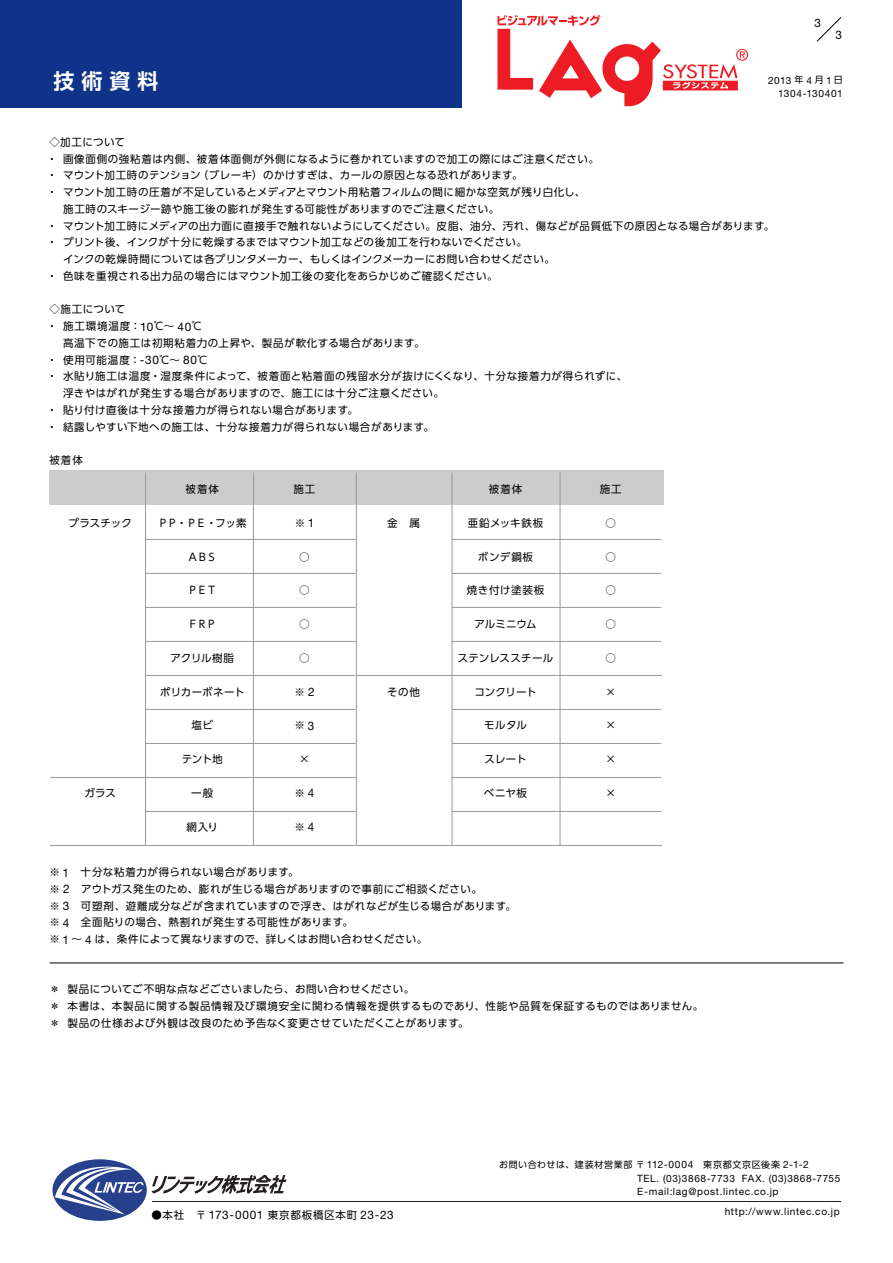
<style>
.page{position:relative;width:893px;height:1263px;background:#fff}
.page>*{position:absolute;margin:0;border:0;box-sizing:border-box;transform-origin:0 0}
.t1{font:700 21px "UD Shin Go Pro De";color:#fff}
.t2{font:11.7px "Helvetica Neue LT Std";color:#000}
.t3{font:10.5px/16.8px "UD Shin Go Pro";letter-spacing:.04em;color:#000}
.t4{font:10.5px "UD Shin Go Pro";letter-spacing:.02em;color:#000}
.t5{font:10.5px "UD Shin Go Pro";letter-spacing:.06em;color:#000}
.t6{font:10.5px "UD Shin Go Pro";letter-spacing:.075em;color:#000}
.t7{font:10.5px "UD Shin Go Pro";letter-spacing:.005em;color:#000}
.t8{font:10.5px "UD Shin Go Pro";letter-spacing:.07em;color:#000}
.t9{font:10.05px/13.5px "Helvetica Neue LT Std";letter-spacing:.065em;color:#000;text-align:right}
.t10{font:9px "UD Shin Go Pro";letter-spacing:.075em;color:#000}
.s1{font-family:"UD Shin Go Pro";font-size:9px}
.s2{font-family:"Helvetica Neue LT Std";font-size:11.7px}
.s3{font-family:"Helvetica Neue LT Std";font-size:10.05px}
</style>
<div class="page">
<div style="left:0;top:0;width:461px;height:107px;background:#0f3388"></div>
<svg style="left:497px;top:15px;width:251px;height:92px"></svg>
<svg style="left:816px;top:17px;width:26px;height:25px"></svg>
<svg style="left:151px;top:1175px;width:136px;height:19px"></svg>
<div style="left:52px;top:1159px;width:95px;height:62px;background:#26408c;border-radius:50%"></div>
<svg style="left:55px;top:1163px;width:89px;height:51px"></svg>
<hr style="left:152px;top:1201px;width:688px;height:1px;background:#241f21">
<hr style="left:50px;top:963px;width:793px;height:1px;background:#000">
<div style="left:50px;top:471px;width:307px;height:34px;background:#ccc"></div>
<div style="left:356px;top:471px;width:307px;height:34px;background:#ccc"></div>
<hr style="left:146px;top:573px;width:210px;height:1px;background:#999">
<hr style="left:452px;top:573px;width:209px;height:1px;background:#999">
<hr style="left:146px;top:539px;width:210px;height:1px;background:#999">
<hr style="left:452px;top:539px;width:209px;height:1px;background:#999">
<hr style="left:145px;top:473px;width:1px;height:373px;background:#999">
<hr style="left:452px;top:473px;width:1px;height:373px;background:#999">
<hr style="left:356px;top:473px;width:1px;height:373px;background:#999">
<hr style="left:253px;top:473px;width:1px;height:373px;background:#999">
<hr style="left:560px;top:473px;width:1px;height:373px;background:#999">
<hr style="left:146px;top:607px;width:210px;height:1px;background:#999">
<hr style="left:452px;top:607px;width:209px;height:1px;background:#999">
<hr style="left:146px;top:641px;width:210px;height:1px;background:#999">
<hr style="left:452px;top:641px;width:209px;height:1px;background:#999">
<hr style="left:146px;top:675px;width:210px;height:1px;background:#999">
<hr style="left:356px;top:675px;width:306px;height:1px;background:#999">
<hr style="left:146px;top:709px;width:210px;height:1px;background:#999">
<hr style="left:452px;top:709px;width:209px;height:1px;background:#999">
<hr style="left:146px;top:743px;width:210px;height:1px;background:#999">
<hr style="left:452px;top:743px;width:209px;height:1px;background:#999">
<hr style="left:50px;top:777px;width:305px;height:1px;background:#999">
<hr style="left:452px;top:777px;width:209px;height:1px;background:#999">
<hr style="left:146px;top:811px;width:210px;height:1px;background:#999">
<hr style="left:452px;top:811px;width:209px;height:1px;background:#999">
<hr style="left:50px;top:845px;width:305px;height:1px;background:#999">
<hr style="left:356px;top:845px;width:306px;height:1px;background:#999">
<p class="t2" style="left:814px;top:16px;width:8px">3</p>
<p class="t2" style="left:835px;top:28px;width:8px">3</p>
<h1 class="t1" style="left:54px;top:64px;width:106px">技 術 資 料</h1>
<p class="t9" style="left:768px;top:73px;width:76px">2013<span class="s1">年</span>4<span class="s1">月</span>1<span class="s1">日<br></span>1304-130401</p>
<p class="t3" style="left:50px;top:133px;width:77px">◇加工について</p>
<p class="t3" style="left:47px;top:150px;width:554px">・画像面側の強粘着は内側、被着体面側が外側になるように巻かれていますので加工の際にはご注意ください。</p>
<p class="t3" style="left:47px;top:167px;width:477px">・マウント加工時のテンション（ブレーキ）のかけすぎは、カールの原因となる恐れがあります。</p>
<p class="t4" style="left:47px;top:184px;width:540px">・マウント加工時の圧着が不足しているとメディアとマウント用粘着フィルムの間に細かな空気が残り白化し、</p>
<p class="t3" style="left:63px;top:200px;width:438px">施工時のスキージー跡や施工後の膨れが発生する可能性がありますのでご注意ください。</p>
<p class="t3" style="left:47px;top:217px;width:729px">・マウント加工時にメディアの出力面に直接手で触れないようにしてください。皮脂、油分、汚れ、傷などが品質低下の原因となる場合があります。</p>
<p class="t3" style="left:47px;top:234px;width:482px">・プリント後、インクが十分に乾燥するまではマウント加工などの後加工を行わないでください。</p>
<p class="t4" style="left:63px;top:251px;width:494px">インクの乾燥時間については各プリンタメーカー、もしくはインクメーカーにお問い合わせください。</p>
<p class="t3" style="left:47px;top:267px;width:452px">・色味を重視される出力品の場合にはマウント加工後の変化をあらかじめご確認ください。</p>
<p class="t3" style="left:49px;top:301px;width:77px">◇施工について</p>
<p class="t3" style="left:47px;top:317px;width:157px">・施工環境温度：<span class="s2">10</span>℃～ <span class="s2">40</span>℃</p>
<p class="t5" style="left:63px;top:334px;width:363px">高温下での施工は初期粘着力の上昇や、製品が軟化する場合があります。</p>
<p class="t3" style="left:47px;top:351px;width:163px">・使用可能温度：<span class="s2">-30</span>℃～ <span class="s2">80</span>℃</p>
<p class="t3" style="left:47px;top:368px;width:582px">・水貼り施工は温度・湿度条件によって、被着面と粘着面の残留水分が抜けにくくなり、十分な接着力が得られずに、</p>
<p class="t3" style="left:63px;top:384px;width:383px">浮きやはがれが発生する場合がありますので、施工には十分ご注意ください。</p>
<p class="t3" style="left:47px;top:401px;width:312px">・貼り付け直後は十分な接着力が得られない場合があります。</p>
<p class="t3" style="left:47px;top:418px;width:389px">・結露しやすい下地への施工は、十分な接着力が得られない場合があります。</p>
<p class="t3" style="left:49px;top:451px;width:35px">被着体</p>
<p class="t3" style="left:186px;top:480px;width:35px">被着体</p>
<p class="t3" style="left:294px;top:480px;width:23px">施工</p>
<p class="t3" style="left:69px;top:514px;width:65px">プラスチック</p>
<p class="t3" style="left:158px;top:514px;width:90px">ＰＰ・ＰＥ・フッ素</p>
<p class="t3" style="left:295px;top:514px;width:21px">※<span class="s2">1</span></p>
<p class="t3" style="left:187px;top:548px;width:31px">ＡＢＳ</p>
<p class="t3" style="left:299px;top:548px;width:12px">○</p>
<p class="t3" style="left:188px;top:582px;width:31px">ＰＥＴ</p>
<p class="t3" style="left:299px;top:582px;width:12px">○</p>
<p class="t3" style="left:188px;top:615px;width:31px">ＦＲＰ</p>
<p class="t3" style="left:299px;top:615px;width:12px">○</p>
<p class="t3" style="left:171px;top:649px;width:65px">アクリル樹脂</p>
<p class="t3" style="left:299px;top:649px;width:12px">○</p>
<p class="t4" style="left:160px;top:683px;width:86px">ポリカーボネート</p>
<p class="t3" style="left:294px;top:683px;width:22px">※ <span class="s2">2</span></p>
<p class="t3" style="left:192px;top:717px;width:23px">塩ビ</p>
<p class="t3" style="left:295px;top:717px;width:21px">※ <span class="s2">3</span></p>
<p class="t3" style="left:182px;top:750px;width:43px">テント地</p>
<p class="t3" style="left:299px;top:750px;width:12px">×</p>
<p class="t3" style="left:84px;top:784px;width:33px">ガラス</p>
<p class="t3" style="left:191px;top:784px;width:23px">一般</p>
<p class="t3" style="left:295px;top:784px;width:21px">※ <span class="s2">4</span></p>
<p class="t3" style="left:186px;top:818px;width:33px">網入り</p>
<p class="t3" style="left:295px;top:818px;width:21px">※ <span class="s2">4</span></p>
<p class="t3" style="left:489px;top:480px;width:35px">被着体</p>
<p class="t3" style="left:600px;top:480px;width:23px">施工</p>
<p class="t3" style="left:387px;top:514px;width:34px">金　属</p>
<p class="t3" style="left:468px;top:514px;width:77px">亜鉛メッキ鉄板</p>
<p class="t3" style="left:606px;top:514px;width:12px">○</p>
<p class="t3" style="left:478px;top:548px;width:57px">ボンデ鋼板</p>
<p class="t3" style="left:606px;top:548px;width:12px">○</p>
<p class="t8" style="left:467px;top:582px;width:79px">焼き付け塗装板</p>
<p class="t3" style="left:606px;top:582px;width:12px">○</p>
<p class="t3" style="left:474px;top:615px;width:64px">アルミニウム</p>
<p class="t3" style="left:606px;top:615px;width:12px">○</p>
<p class="t7" style="left:458px;top:649px;width:97px">ステンレススチール</p>
<p class="t3" style="left:606px;top:649px;width:12px">○</p>
<p class="t3" style="left:387px;top:683px;width:34px">その他</p>
<p class="t3" style="left:474px;top:683px;width:64px">コンクリート</p>
<p class="t3" style="left:606px;top:683px;width:12px">×</p>
<p class="t3" style="left:484px;top:717px;width:44px">モルタル</p>
<p class="t3" style="left:606px;top:717px;width:12px">×</p>
<p class="t3" style="left:485px;top:750px;width:43px">スレート</p>
<p class="t3" style="left:606px;top:750px;width:12px">×</p>
<p class="t3" style="left:484px;top:784px;width:45px">ベニヤ板</p>
<p class="t3" style="left:606px;top:784px;width:12px">×</p>
<p class="t3" style="left:49px;top:863px;width:468px">※ <span class="s2">1</span>　十分な粘着力が得られない場合があります。<br>※ <span class="s2">2</span>　アウトガス発生のため、膨れが生じる場合がありますので事前にご相談ください。<br>※ <span class="s2">3</span>　可塑剤、遊離成分などが含まれていますので浮き、はがれなどが生じる場合があります。※ <span class="s2">4</span>　全面貼りの場合、熱割れが発生する可能性があります。<br>※ <span class="s2">1</span> ～ <span class="s2">4</span> は、条件によって異なりますので、詳しくはお問い合わせください。</p>
<p class="t3" style="left:50px;top:981px;width:655px">＊ 製品についてご不明な点などごさいましたら、お問い合わせください。<br>＊ 本書は、本製品に関する製品情報及び環境安全に関わる情報を提供するものであり、性能や品質を保証するものではありません。＊ 製品の仕様および外観は改良のため予告なく変更させていただくことがあります。</p>
<p class="t6" style="left:151px;top:1206px;width:244px">●本社　〒 <span class="s2">173-0001</span> 東京都板橋区本町 <span class="s2">23-23</span></p>
<p class="t10" style="left:499px;top:1157px;width:311px">お問い合わせは、建装材営業部〒 <span class="s3">112-0004</span>　東京都文京区後楽 <span class="s3">2-1-2</span></p>
<p class="t9" style="left:637px;top:1171px;width:205px;text-align:left">TEL. (03)3868-7733 FAX. (03)3868-7755<br>E-mail:lag@post.lintec.co.jp</p>
<p class="t9" style="left:725px;top:1205px;width:117px">http://www.lintec.co.jp</p>
</div>
